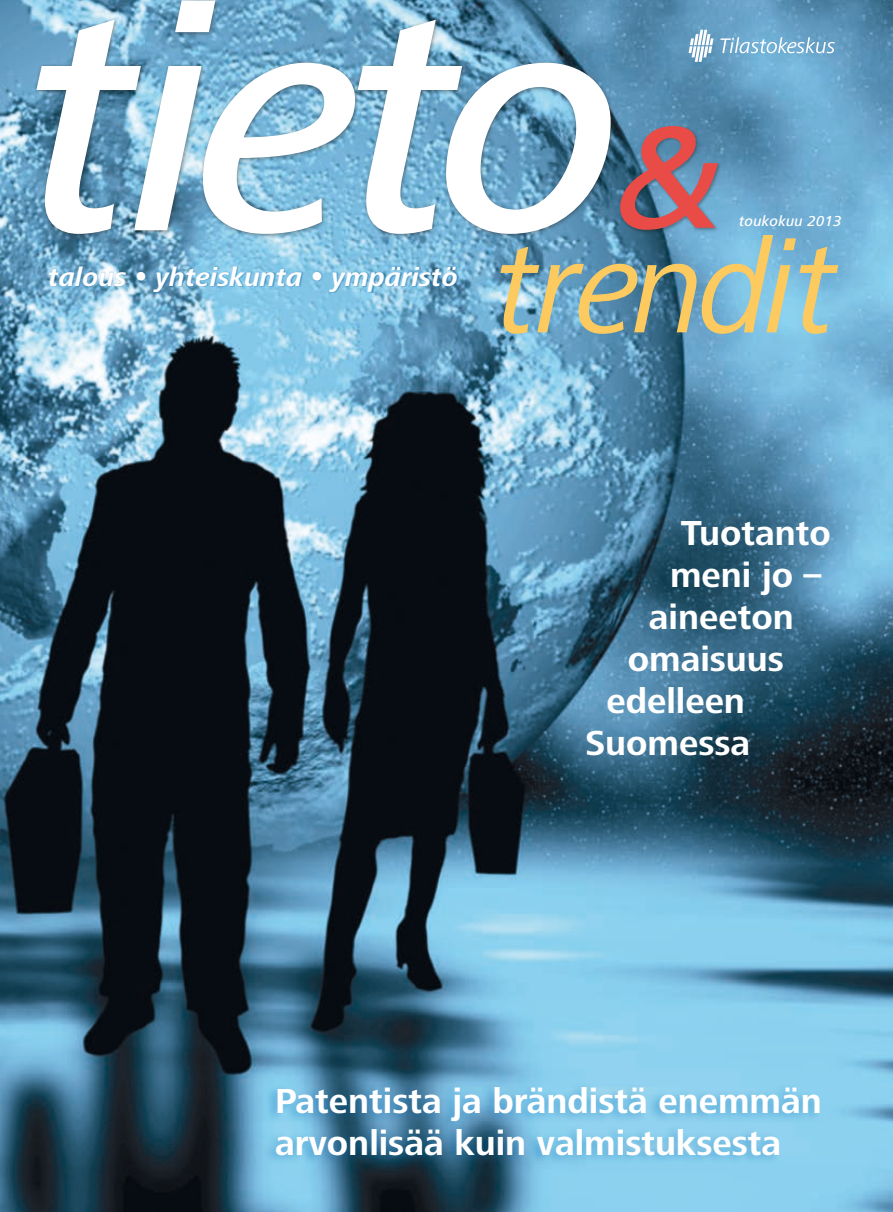
<style>
.page{position:relative;width:893px;height:1212px;background:#fff}
.page>*{position:absolute;margin:0;border:0;box-sizing:border-box;transform-origin:0 0}
.t1{font:italic 500 328.5px "Frutiger Next LT";letter-spacing:-.05em;color:#fff}
.t2{font:italic 138px "Univers";color:#e94c47}
.t3{font:italic 135px "Frutiger Next LT";letter-spacing:-.05em;color:#fdca60}
.t4{font:700 36px/42px "Frutiger Next LT";color:#fff}
.t5{font:italic 700 27px "Frutiger Next LT";color:#fff}
.t6{font:italic 500 15px "Frutiger Next LT";letter-spacing:.015em;color:#fff}
.s1{font-size:31.5px}
</style>
<div class="page">
<img style="left:0;top:0;width:893px;height:1212px">
<div style="left:33px;top:0;width:582px;height:239px;background:#1d1d1b;opacity:.51"></div>
<div style="left:619px;top:124px;width:104px;height:110px;background:#1d1d1b;opacity:.37"></div>
<div style="left:49px;top:266px;width:409px;height:27px;background:#005a9b;opacity:.41"></div>
<svg style="left:689px;top:30px;width:24px;height:32px"></svg>
<svg style="left:720px;top:37px;width:115px;height:16px;background:#90bdd9"></svg>
<div style="left:263px;top:1083px;width:559px;height:83px;background:#0069b4;opacity:.38"></div>
<h1 class="t1" style="left:25px;top:-61px;width:603px">tieto</h1>
<h2 class="t2" style="left:608px;top:98px;width:109px">&amp;</h2>
<p class="t6" style="left:739px;top:212px;width:104px">toukokuu 2013</p>
<h3 class="t3" style="left:493px;top:213px;width:347px">trendit</h3>
<p class="t5" style="left:48px;top:262px;width:411px">talous <span class="s1">•</span> yhteiskunta <span class="s1">•</span> ympäristö</p>
<p class="t4" style="left:681px;top:511px;width:152px">Tuotanto</p>
<p class="t4" style="left:670px;top:553px;width:153px">meni jo –</p>
<p class="t4" style="left:649px;top:595px;width:146px">aineeton</p>
<p class="t4" style="left:628px;top:638px;width:158px">omaisuus</p>
<p class="t4" style="left:607px;top:680px;width:140px">edelleen</p>
<p class="t4" style="left:585px;top:722px;width:166px">Suomessa</p>
<p class="t4" style="left:275px;top:1080px;width:548px">Patentista ja brändistä enemmän arvonlisää kuin valmistuksesta</p>
</div>
